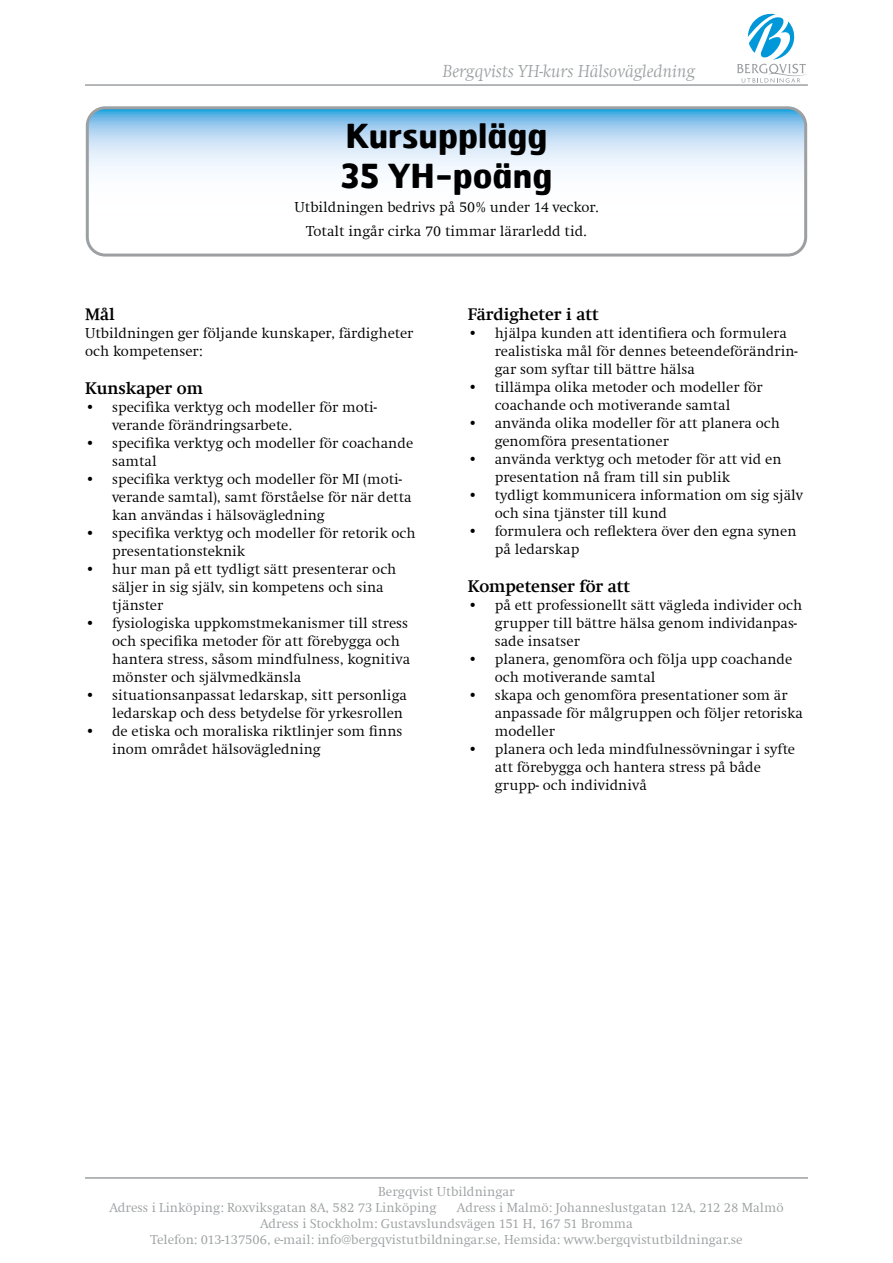
<style>
.page{position:relative;width:893px;height:1263px;background:#fff}
.page>*{position:absolute;margin:0;border:0;box-sizing:border-box;transform-origin:0 0}
.t1{font:700 33px/39.6px "Hermes";color:#000}
.t2{font:italic 300 18px "Swift";color:#9ca0a2}
.t3{font:700 16.5px "Swift";color:#000}
.t4{font:300 15px/18px "Swift";color:#000}
.t5{font:300 13.5px/16.2px "Swift";color:#9ca0a2}
</style>
<div class="page">
<hr style="left:85px;top:84px;width:723px;height:2px;background:#9ca0a2">
<hr style="left:85px;top:1177px;width:723px;height:2px;background:#9ca0a2">
<svg style="left:737px;top:14px;width:70px;height:69px"></svg>
<svg style="left:90px;top:110px;width:713px;height:143px"></svg>
<div style="left:86px;top:106px;width:721px;height:151px;border:3px solid #9ca0a2;border-radius:18px"></div>
<p class="t2" style="left:443px;top:62px;width:254px">Bergqvists YH-kurs Hälsovägledning</p>
<h1 class="t1" style="left:341px;top:115px;width:213px">Kursupplägg<br>35 YH-poäng</h1>
<p class="t4" style="left:294px;top:195px;width:305px;line-height:24px;text-align:center">Utbildningen bedrivs på 50% under 14 veckor.<br>Totalt ingår cirka 70 timmar lärarledd tid.</p>
<p class="t3" style="left:85px;top:304px;width:31px">Mål</p>
<p class="t4" style="left:85px;top:324px;width:330px">Utbildningen ger följande kunskaper, färdigheter och kompetenser:</p>
<p class="t3" style="left:85px;top:378px;width:119px">Kunskaper om</p>
<p class="t4" style="left:112px;top:398px;width:266px;text-indent:-27px">• specifika verktyg och modeller för moti&shy;verande förändringsarbete.</p>
<p class="t4" style="left:112px;top:434px;width:303px;text-indent:-27px">• specifika verktyg och modeller för coachande samtal</p>
<p class="t4" style="left:112px;top:470px;width:301px;text-indent:-27px">• specifika verktyg och modeller för MI (moti&shy;verande samtal), samt förståelse för när detta kan användas i hälsovägledning</p>
<p class="t4" style="left:112px;top:524px;width:305px;text-indent:-27px">• specifika verktyg och modeller för retorik och presentationsteknik</p>
<p class="t4" style="left:112px;top:560px;width:286px;text-indent:-27px">• hur man på ett tydligt sätt presenterar och säljer in sig själv, sin kompetens och sina tjänster</p>
<p class="t4" style="left:112px;top:614px;width:300px;text-indent:-27px">• fysiologiska uppkomstmekanismer till stress och specifika metoder för att förebygga och hantera stress, såsom mindfulness, kognitiva mönster och självmedkänsla</p>
<p class="t4" style="left:85px;top:686px;width:323px;text-align:right">• situationsanpassat ledarskap, sitt personliga ledarskap och dess betydelse för yrkesrollen</p>
<p class="t4" style="left:112px;top:722px;width:292px;text-indent:-27px">• de etiska och moraliska riktlinjer som finns inom området hälsovägledning</p>
<p class="t3" style="left:468px;top:304px;width:132px">Färdigheter i att</p>
<p class="t4" style="left:495px;top:324px;width:304px;text-indent:-27px">• hjälpa kunden att identifiera och formulera realistiska mål för dennes beteendeförändrin&shy;gar som syftar till bättre hälsa</p>
<p class="t4" style="left:468px;top:378px;width:296px;text-align:center">• tillämpa olika metoder och modeller för coachande och motiverande samtal</p>
<p class="t4" style="left:495px;top:414px;width:287px;text-indent:-27px">• använda olika modeller för att planera och genomföra presentationer</p>
<p class="t4" style="left:495px;top:450px;width:288px;text-indent:-27px">• använda verktyg och metoder för att vid en presentation nå fram till sin publik</p>
<p class="t4" style="left:495px;top:486px;width:310px;text-indent:-27px">• tydligt kommunicera information om sig själv och sina tjänster till kund</p>
<p class="t4" style="left:495px;top:522px;width:303px;text-indent:-27px">• formulera och reflektera över den egna synen på ledarskap</p>
<p class="t3" style="left:468px;top:576px;width:164px">Kompetenser för att</p>
<p class="t4" style="left:495px;top:596px;width:309px;text-indent:-27px">• på ett professionellt sätt vägleda individer och grupper till bättre hälsa genom individanpas&shy;sade insatser</p>
<p class="t4" style="left:495px;top:650px;width:299px;text-indent:-27px">• planera, genomföra och följa upp coachande och motiverande samtal</p>
<p class="t4" style="left:495px;top:686px;width:310px;text-indent:-27px">• skapa och genomföra presentationer som är anpassade för målgruppen och följer retoriska modeller</p>
<p class="t4" style="left:495px;top:740px;width:302px;text-indent:-27px">• planera och leda mindfulnessövningar i syfte att förebygga och hantera stress på både grupp- och individnivå</p>
<p class="t5" style="left:109px;top:1183px;width:407px;text-indent:269px">Bergqvist Utbildningar<br>Adress i Linköping: Roxviksgatan 8A, 582 73 Linköping</p>
<p class="t5" style="left:457px;top:1199px;width:328px">Adress i Malmö: Johanneslustgatan 12A, 212 28 Malmö</p>
<p class="t5" style="left:260px;top:1216px;width:374px">Adress i Stockholm: Gustavslundsvägen 151 H, 167 51 Bromma</p>
<p class="t5" style="left:150px;top:1232px;width:594px">Telefon: 013-137506, e-mail: info@bergqvistutbildningar.se, Hemsida: www.bergqvistutbildningar.se</p>
</div>
